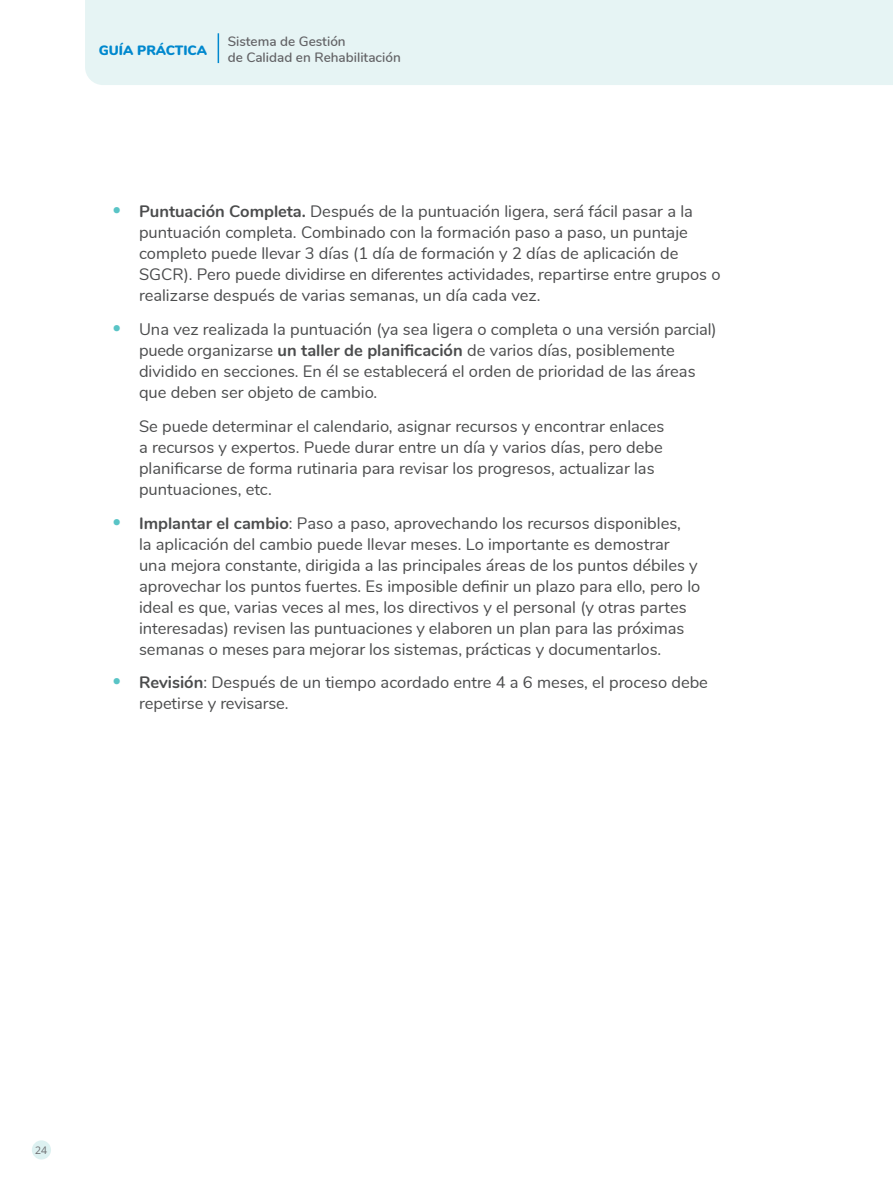
<style>
.page{position:relative;width:893px;height:1191px;background:#fff}
.page>*{position:absolute;margin:0;border:0;box-sizing:border-box;transform-origin:0 0}
.t1{font:16.5px/21px "Nunito";color:#4b4c4d}
.t2{font:600 13.5px/16.2px "Nunito";color:#636366}
.t3{font:900 13.5px "Nunito";color:#0088ce}
.t4{font:10.5px "Open Sans";color:#6c6d70}
.s1{font-weight:800;font-size:36px;color:#59c4c6}
.s2{font-weight:700}
</style>
<div class="page">
<div style="left:85px;top:0;width:808px;height:85px;background:#e6f4f4"></div>
<hr style="left:218px;top:33px;width:1px;height:30px;background:#0088ce">
<div style="left:32px;top:1140px;width:19px;height:19px;background:#ddf1f1;border-radius:50%"></div>
<p class="t3" style="left:99px;top:40px;width:110px">GUÍA PRÁCTICA</p>
<p class="t2" style="left:228px;top:32px;width:175px">Sistema de Gestión<br>de Calidad en Rehabilitación</p>
<p class="t1" style="left:139px;top:200px;width:583px;text-indent:-27px"><span class="s1">·</span> <span class="s2">Puntuación Completa.</span> Después de la puntuación ligera, será fácil pasar a la puntuación completa. Combinado con la formación paso a paso, un puntaje completo puede llevar 3 días (1 día de formación y 2 días de aplicación de SGCR). Pero puede dividirse en diferentes actividades, repartirse entre grupos o realizarse después de varias semanas, un día cada vez.</p>
<p class="t1" style="left:139px;top:318px;width:579px;text-indent:-27px"><span class="s1">·</span> Una vez realizada la puntuación (ya sea ligera o completa o una versión parcial) puede organizarse <span class="s2">un taller de planificación</span> de varios días, posiblemente dividido en secciones. En él se establecerá el orden de prioridad de las áreas que deben ser objeto de cambio.</p>
<p class="t1" style="left:139px;top:414px;width:527px">Se puede determinar el calendario, asignar recursos y encontrar enlaces a recursos y expertos. Puede durar entre un día y varios días, pero debe planificarse de forma rutinaria para revisar los progresos, actualizar las puntuaciones, etc.</p>
<p class="t1" style="left:139px;top:511px;width:563px;text-indent:-27px"><span class="s1">·</span> <span class="s2">Implantar el cambio</span>: Paso a paso, aprovechando los recursos disponibles,<br>la aplicación del cambio puede llevar meses. Lo importante es demostrar una mejora constante, dirigida a las principales áreas de los puntos débiles y aprovechar los puntos fuertes. Es imposible definir un plazo para ello, pero lo ideal es que, varias veces al mes, los directivos y el personal (y otras partes interesadas) revisen las puntuaciones y elaboren un plan para las próximas semanas o meses para mejorar los sistemas, prácticas y documentarlos.</p>
<p class="t1" style="left:139px;top:671px;width:570px;text-indent:-27px"><span class="s1">·</span> <span class="s2">Revisión</span>: Después de un tiempo acordado entre 4 a 6 meses, el proceso debe repetirse y revisarse.</p>
<p class="t4" style="left:35px;top:1142px;width:14px">24</p>
</div>
